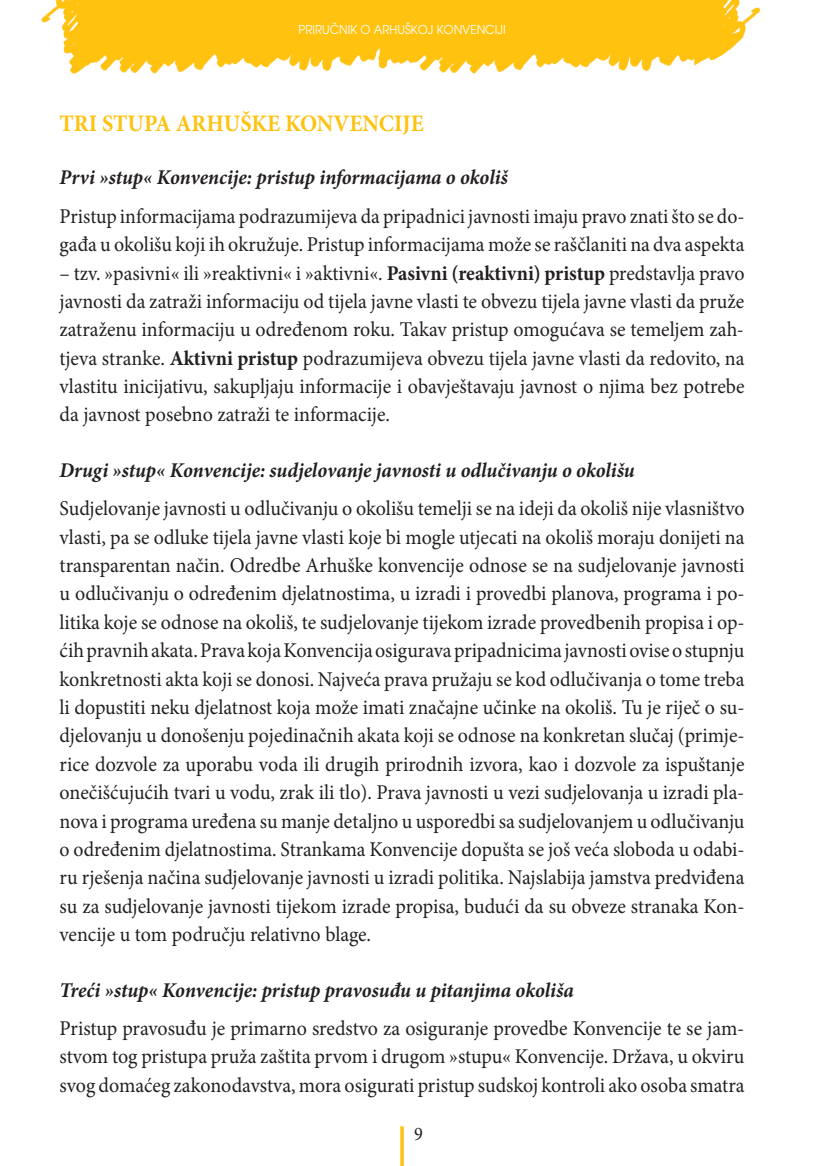
<style>
.page{position:relative;width:819px;height:1166px;background:#fff}
.page>*{position:absolute;margin:0;border:0;box-sizing:border-box;transform-origin:0 0}
.t1{font:700 23.62px "Minion Pro";color:#fec210;scale:.95 1}
.t2{font:21px/28.3px "Minion Pro";color:#231f20;text-align:justify;scale:.95 1}
.t3{font:italic 700 21px "Minion Pro";letter-spacing:-.005em;color:#231f20;scale:.95 1}
.t4{font:21px/28.3px "Minion Pro";color:#231f20;scale:.94 1}
.t5{font:19.25px "Minion Pro";color:#231f20;scale:.95 1}
.t6{font:12.25px "Avant Garde Plain";color:#fff;scale:.95 1}
.s1{font-weight:700}
</style>
<div class="page">
<img style="left:41px;top:0;width:719px;height:74px">
<svg style="left:400px;top:1126px;width:4px;height:40px"></svg>
<p class="t6" style="left:298px;top:22px;width:219px">PRIRU»NIK O ARHU©KOJ KONVENCIJI</p>
<p class="t1" style="left:60px;top:115px;width:385px">TRI STUPA ARHUŠKE KONVENCIJE</p>
<p class="t3" style="left:60px;top:170px;width:473px">Prvi »stup« Konvencije: pristup informacijama o okoliš</p>
<p class="t4" style="left:60px;top:204px;width:730px">Pristup informacijama podrazumijeva da pripadnici javnosti imaju pravo znati što se do&shy;gađa u okolišu koji ih okružuje. Pristup informacijama može se raščlaniti na dva aspekta</p>
<p class="t2" style="left:60px;top:260px;width:722px">– tzv. »pasivni« ili »reaktivni« i »aktivni«. <span class="s1">Pasivni (reaktivni) pristup</span> predstavlja pravo javnosti da zatraži informaciju od tijela javne vlasti te obvezu tijela javne vlasti da pruže zatraženu informaciju u određenom roku. Takav pristup omogućava se temeljem zah&shy;tjeva stranke. <span class="s1">Aktivni pristup</span> podrazumijeva obvezu tijela javne vlasti da redovito, na vlastitu inicijativu, sakupljaju informacije i obavještavaju javnost o njima bez potrebe da javnost posebno zatraži te informacije.</p>
<p class="t3" style="left:60px;top:462px;width:607px">Drugi »stup« Konvencije: sudjelovanje javnosti u odlučivanju o okolišu</p>
<p class="t2" style="left:60px;top:496px;width:722px">Sudjelovanje javnosti u odlučivanju o okolišu temelji se na ideji da okoliš nije vlasništvo vlasti, pa se odluke tijela javne vlasti koje bi mogle utjecati na okoliš moraju donijeti na transparentan način. Odredbe Arhuške konvencije odnose se na sudjelovanje javnosti u odlučivanju o određenim djelatnostima, u izradi i provedbi planova, programa i po&shy;litika koje se odnose na okoliš, te sudjelovanje tijekom izrade provedbenih propisa i op&shy;ćih pravnih akata. Prava koja Konvencija osigurava pripadnicima javnosti ovise o stupnju konkretnosti akta koji se donosi. Najveća prava pružaju se kod odlučivanja o tome treba li dopustiti neku djelatnost koja može imati značajne učinke na okoliš. Tu je riječ o su&shy;djelovanju u donošenju pojedinačnih akata koji se odnose na konkretan slučaj (primje&shy;rice dozvole za uporabu voda ili drugih prirodnih izvora, kao i dozvole za ispuštanje onečišćujućih tvari u vodu, zrak ili tlo). Prava javnosti u vezi sudjelovanja u izradi pla&shy;nova i programa uređena su manje detaljno u usporedbi sa sudjelovanjem u odlučivanju o određenim djelatnostima. Strankama Konvencije dopušta se još veća sloboda u odabi&shy;ru rješenja načina sudjelovanje javnosti u izradi politika. Najslabija jamstva predviđena su za sudjelovanje javnosti tijekom izrade propisa, budući da su obveze stranaka Kon&shy;vencije u tom području relativno blage.</p>
<p class="t3" style="left:60px;top:982px;width:543px">Treći »stup« Konvencije: pristup pravosuđu u pitanjima okoliša</p>
<p class="t2" style="left:60px;top:1016px;width:722px">Pristup pravosuđu je primarno sredstvo za osiguranje provedbe Konvencije te se jam&shy;stvom tog pristupa pruža zaštita prvom i drugom »stupu« Konvencije. Država, u okviru svog domaćeg zakonodavstva, mora osigurati pristup sudskoj kontroli ako osoba smatra</p>
<p class="t5" style="left:414px;top:1127px;width:11px">9</p>
</div>
